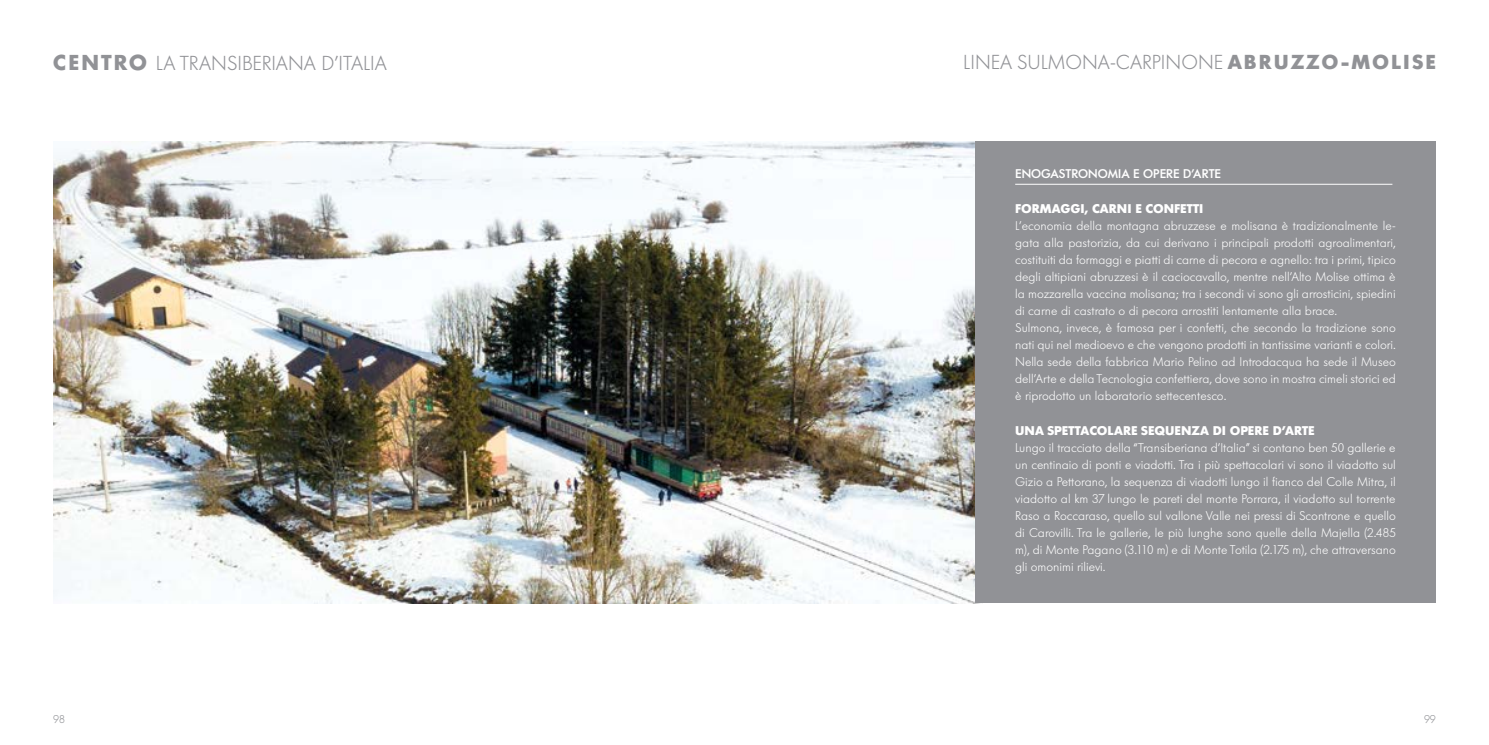
<style>
.page{position:relative;width:1489px;height:745px;background:#fff}
.page>*{position:absolute;margin:0;border:0;box-sizing:border-box;transform-origin:0 0}
.t1{font:300 20px "Futura Serie BQ";color:#919296}
.t2{font:300 12.5px/17px "Futura Serie BQ";color:#fff}
.t3{font:700 12.5px "Futura Serie BQ";color:#fff}
.t4{font:500 12.5px "Futura Serie BQ";color:#fff}
.t5{font:300 11.25px "Futura BQ";color:#919296}
.s1{font-family:"Futura Std";font-weight:700}
.s2{font-weight:700}
</style>
<div class="page">
<img style="left:53px;top:141px;width:928px;height:461px">
<div style="left:975px;top:142px;width:460px;height:460px;background:#919296"></div>
<hr style="left:1015px;top:184px;width:377px;height:1px;background:#fff">
<h1 class="t1" style="left:53px;top:51px;width:335px"><span class="s1">CENTRO</span> LA TRANSIBERIANA D’ITALIA</h1>
<h1 class="t1" style="left:963px;top:51px;width:474px">LINEA SULMONA-CARPINONE <span class="s2">ABRUZZO-MOLISE</span></h1>
<p class="t4" style="left:1015px;top:166px;width:207px">ENOGASTRONOMIA E OPERE D’ARTE</p>
<p class="t3" style="left:1015px;top:201px;width:190px">FORMAGGI, CARNI E CONFETTI</p>
<p class="t2" style="left:1015px;top:217px;width:382px">L’economia della montagna abruzzese e molisana è tradizionalmente le&shy;gata alla pastorizia, da cui derivano i principali prodotti agroalimentari, costituiti da formaggi e piatti di carne di pecora e agnello: tra i primi, tipico degli altipiani abruzzesi è il caciocavallo, mentre nell’Alto Molise ottima è la mozzarella vaccina molisana; tra i secondi vi sono gli arrosticini, spiedini di carne di castrato o di pecora arrostiti lentamente alla brace.<br>Sulmona, invece, è famosa per i confetti, che secondo la tradizione sono nati qui nel medioevo e che vengono prodotti in tantissime varianti e colori.<br>Nella sede della fabbrica Mario Pelino ad Introdacqua ha sede il Museo dell’Arte e della Tecnologia confettiera, dove sono in mostra cimeli storici ed è riprodotto un laboratorio settecentesco.</p>
<p class="t3" style="left:1015px;top:422px;width:301px">UNA SPETTACOLARE SEQUENZA DI OPERE D’ARTE</p>
<p class="t2" style="left:1015px;top:438px;width:382px;text-align:justify">Lungo il tracciato della “Transiberiana d’Italia” si contano ben 50 gallerie e un centinaio di ponti e viadotti. Tra i più spettacolari vi sono il viadotto sul Gizio a Pettorano, la sequenza di viadotti lungo il fianco del Colle Mitra, il viadotto al km 37 lungo le pareti del monte Porrara, il viadotto sul torrente Raso a Roccaraso, quello sul vallone Valle nei pressi di Scontrone e quello di Carovilli. Tra le gallerie, le più lunghe sono quelle della Majella (2.485 m), di Monte Pagano (3.110 m) e di Monte Totila (2.175 m), che attraversano gli omonimi rilievi.</p>
<p class="t5" style="left:53px;top:711px;width:13px">98</p>
<p class="t5" style="left:1423px;top:711px;width:13px">99</p>
</div>
